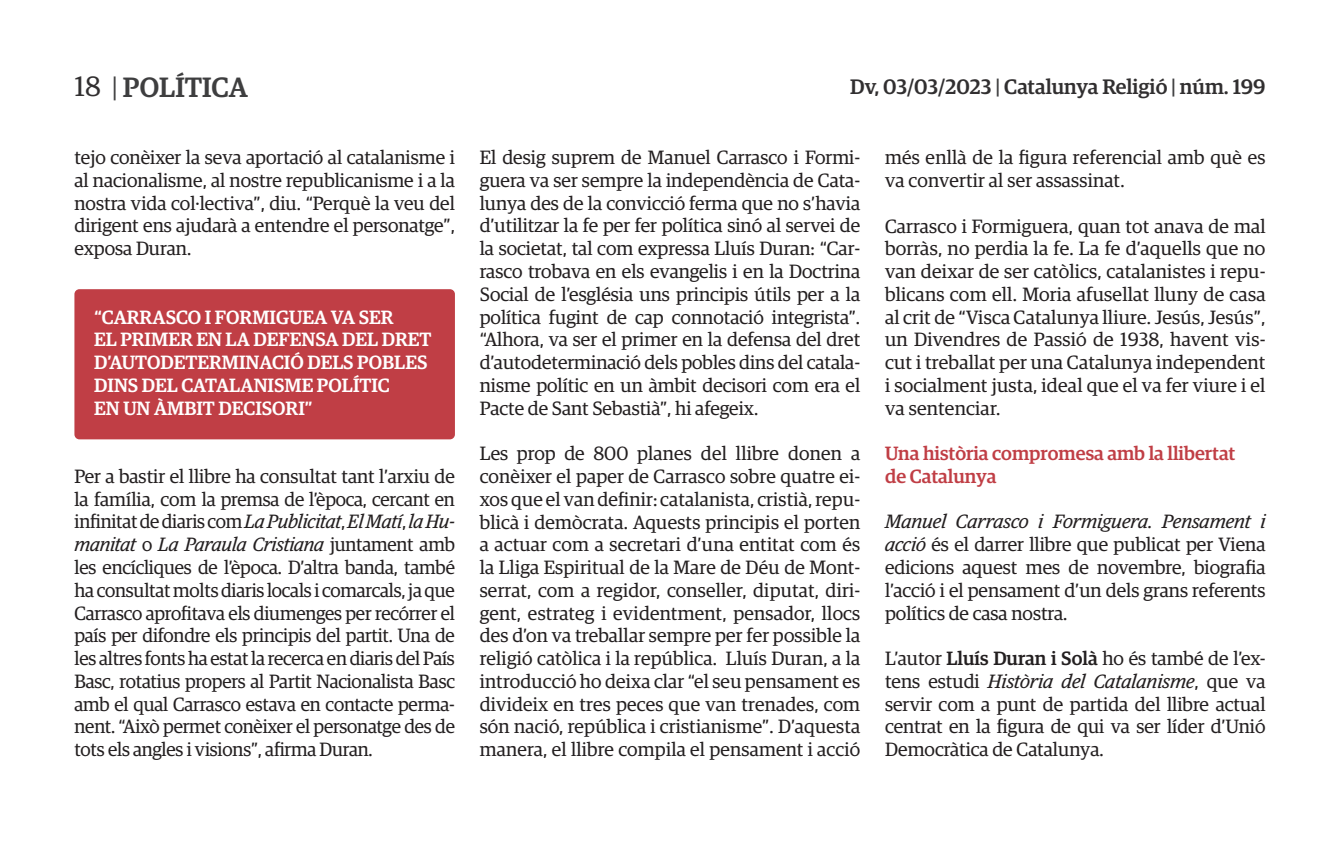
<style>
.page{position:relative;width:1340px;height:844px;background:#fff}
.page>*{position:absolute;margin:0;border:0;box-sizing:border-box;transform-origin:0 0}
.t1{font:500 28px "Guardian Egyp";color:#3e3e3f}
.t2{font:500 21px "Guardian Egyp";color:#312f30}
.t3{font:19.25px/22.8px "Guardian Egyp";color:#231f20;text-align:justify}
.t4{font:500 19.25px/22.8px "Guardian Egyp";color:#fff}
.t5{font:500 19.25px "Guardian Egyp";color:#c03e45}
.s1{font-weight:400;color:#312f30}
.s2{font-weight:400}
.s3{color:#3e3e3f}
.s4{font-style:italic}
.s5{font-weight:500}
</style>
<div class="page">
<div style="left:74px;top:289px;width:381px;height:150px;background:#c03e45;border-radius:5px"></div>
<h1 class="t1" style="left:74px;top:67px;width:175px"><span class="s1">18</span> <span class="s2">|</span> POLÍTICA</h1>
<p class="t2" style="left:850px;top:71px;width:417px">Dv, 03/03/2023 <span class="s3">|</span> Catalunya Religió <span class="s3">|</span> núm. 199</p>
<p class="t3" style="left:74px;top:145px;width:382px">tejo conèixer la seva aportació al catalanisme i al nacionalisme, al nostre republicanisme i a la nostra vida col·lectiva”, diu. “Perquè la veu del dirigent ens ajudarà a entendre el personatge”, exposa Duran.</p>
<p class="t4" style="left:94px;top:304px;width:301px">“CARRASCO I FORMIGUEA VA SER</p>
<p class="t4" style="left:94px;top:326px;width:339px">EL PRIMER EN LA DEFENSA DEL DRET<br>D’AUTODETERMINACIÓ DELS POBLES<br>DINS DEL CATALANISME POLÍTIC</p>
<p class="t4" style="left:94px;top:395px;width:220px">EN UN ÀMBIT DECISORI”</p>
<p class="t3" style="left:74px;top:463px;width:382px">Per a bastir el llibre ha consultat tant l’arxiu de la família, com la premsa de l’època, cercant en infinitat de diaris com <span class="s4">La Publicitat</span>, <span class="s4">El Matí</span>, <span class="s4">la Hu&shy;manitat</span> o <span class="s4">La Paraula Cristiana</span> juntament amb les encícliques de l’època. D’altra banda, també ha consultat molts diaris locals i comarcals, ja que Carrasco aprofitava els diumenges per recórrer el país per difondre els principis del partit. Una de les altres fonts ha estat la recerca en diaris del País Basc, rotatius propers al Partit Nacionalista Basc amb el qual Carrasco estava en contacte perma&shy;nent. “Això permet conèixer el personatge des de tots els angles i visions”, afirma Duran.</p>
<p class="t3" style="left:480px;top:145px;width:382px">El desig suprem de Manuel Carrasco i Formi&shy;guera va ser sempre la independència de Cata&shy;lunya des de la convicció ferma que no s’havia d’utilitzar la fe per fer política sinó al servei de la societat, tal com expressa Lluís Duran: “Car&shy;rasco trobava en els evangelis i en la Doctrina Social de l’església uns principis útils per a la política fugint de cap connotació integrista”. “Alhora, va ser el primer en la defensa del dret d’autodeterminació dels pobles dins del catala&shy;nisme polític en un àmbit decisori com era el Pacte de Sant Sebastià”, hi afegeix.</p>
<p class="t3" style="left:480px;top:441px;width:382px">Les prop de 800 planes del llibre donen a conèixer el paper de Carrasco sobre quatre ei&shy;xos que el van definir: catalanista, cristià, repu&shy;blicà i demòcrata. Aquests principis el porten a actuar com a secretari d’una entitat com és la Lliga Espiritual de la Mare de Déu de Mont&shy;serrat, com a regidor, conseller, diputat, diri&shy;gent, estrateg i evidentment, pensador, llocs des d’on va treballar sempre per fer possible la religió catòlica i la república. Lluís Duran, a la introducció ho deixa clar “el seu pensament es divideix en tres peces que van trenades, com són nació, república i cristianisme”. D’aquesta manera, el llibre compila el pensament i acció</p>
<p class="t3" style="left:885px;top:145px;width:382px">més enllà de la figura referencial amb què es va convertir al ser assassinat.</p>
<p class="t3" style="left:885px;top:213px;width:382px">Carrasco i Formiguera, quan tot anava de mal borràs, no perdia la fe. La fe d’aquells que no van deixar de ser catòlics, catalanistes i repu&shy;blicans com ell. Moria afusellat lluny de casa al crit de “Visca Catalunya lliure. Jesús, Jesús”, un Divendres de Passió de 1938, havent vis&shy;cut i treballat per una Catalunya independent i socialment justa, ideal que el va fer viure i el va sentenciar.</p>
<p class="t5" style="left:885px;top:439px;width:352px">Una història compromesa amb la llibertat</p>
<p class="t5" style="left:885px;top:462px;width:113px">de Catalunya</p>
<p class="t3" style="left:885px;top:509px;width:382px"><span class="s4">Manuel Carrasco i Formiguera. Pensament i acció</span> és el darrer llibre que publicat per Viena edicions aquest mes de novembre, biografia l’acció i el pensament d’un dels grans referents polítics de casa nostra.</p>
<p class="t3" style="left:885px;top:645px;width:382px">L’autor <span class="s5">Lluís Duran i Solà</span> ho és també de l’ex&shy;tens estudi <span class="s4">Història del Catalanisme</span>, que va servir com a punt de partida del llibre actual centrat en la figura de qui va ser líder d’Unió Democràtica de Catalunya.</p>
</div>
